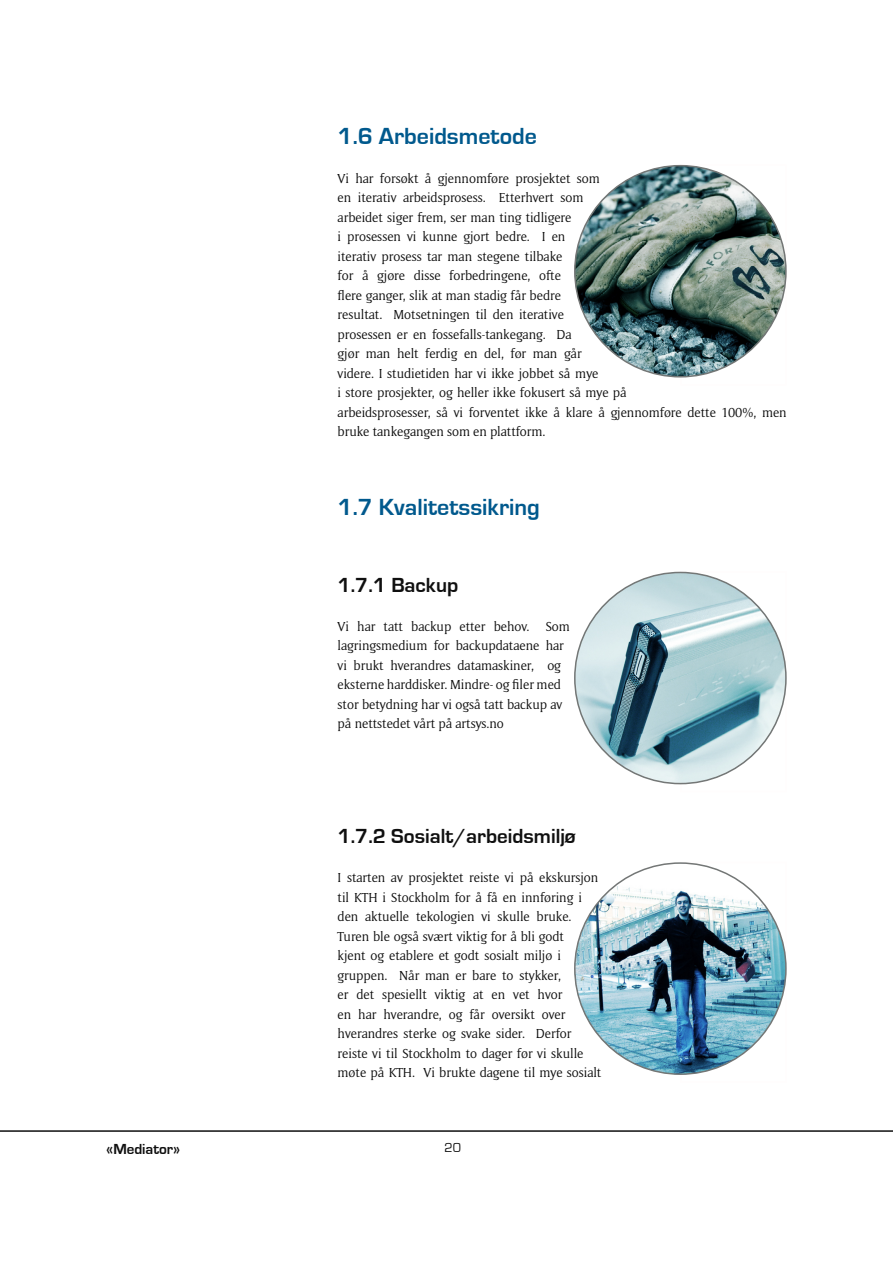
<style>
.page{position:relative;width:893px;height:1263px;background:#fff}
.page>*{position:absolute;margin:0;border:0;box-sizing:border-box;transform-origin:0 0}
.t1{font:700 24px "Eurostile";color:#00598d}
.t2{font:700 21px "Eurostile";color:#0f0f0f}
.t3{font:700 15px "Eurostile";color:#0f0f0f}
.t4{font:13.5px/19.5px "Memento";color:#0f0f0f}
.t5{font:13.5px "Eurostile";color:#0f0f0f}
</style>
<div class="page">
<hr style="left:0;top:1130px;width:893px;height:2px;background:#0f0f0f">
<img style="left:575px;top:166px;width:211px;height:211px;border-radius:50%">
<img style="left:575px;top:572px;width:211px;height:212px;border-radius:50%">
<img style="left:575px;top:863px;width:211px;height:211px;border-radius:50%">
<h1 class="t1" style="left:338px;top:123px;width:201px">1.6 Arbeidsmetode</h1>
<p class="t4" style="left:338px;top:168px;width:451px">Vi har forsøkt å gjennomføre prosjektet som<br>en iterativ arbeidsprosess. Etterhvert som<br>arbeidet siger frem, ser man ting tidligere<br>i prosessen vi kunne gjort bedre. I en<br>iterativ prosess tar man stegene tilbake<br>for å gjøre disse forbedringene, ofte<br>flere ganger, slik at man stadig får bedre<br>resultat. Motsetningen til den iterative<br>prosessen er en fossefalls-tankegang. Da<br>gjør man helt ferdig en del, før man går<br>videre. I studietiden har vi ikke jobbet så mye<br>i store prosjekter, og heller ikke fokusert så mye på<br>arbeidsprosesser, så vi forventet ikke å klare å gjennomføre dette 100%, men bruke tankegangen som en plattform.</p>
<h1 class="t1" style="left:338px;top:494px;width:204px">1.7 Kvalitetssikring</h1>
<h2 class="t2" style="left:338px;top:573px;width:122px">1.7.1 Backup</h2>
<p class="t4" style="left:338px;top:616px;width:234px">Vi har tatt backup etter behov. Som lagringsmedium for backupdataene har vi brukt hverandres datamaskiner, og eksterne harddisker. Mindre- og filer med stor betydning har vi også tatt backup av på nettstedet vårt på artsys.no</p>
<h2 class="t2" style="left:338px;top:825px;width:240px">1.7.2 Sosialt/arbeidsmiljø</h2>
<p class="t4" style="left:338px;top:868px;width:265px">I starten av prosjektet reiste vi på ekskursjon til KTH i Stockholm for å få en innføring i den aktuelle tekologien vi skulle bruke.<br>Turen ble også svært viktig for å bli godt<br>kjent og etablere et godt sosialt miljø i gruppen. Når man er bare to stykker,<br>er det spesiellt viktig at en vet hvor<br>en har hverandre, og får oversikt over hverandres sterke og svake sider. Derfor reiste vi til Stockholm to dager før vi skulle møte på KTH. Vi brukte dagene til mye sosialt</p>
<p class="t3" style="left:106px;top:1141px;width:76px">«Mediator»</p>
<p class="t5" style="left:445px;top:1140px;width:18px">20</p>
</div>
